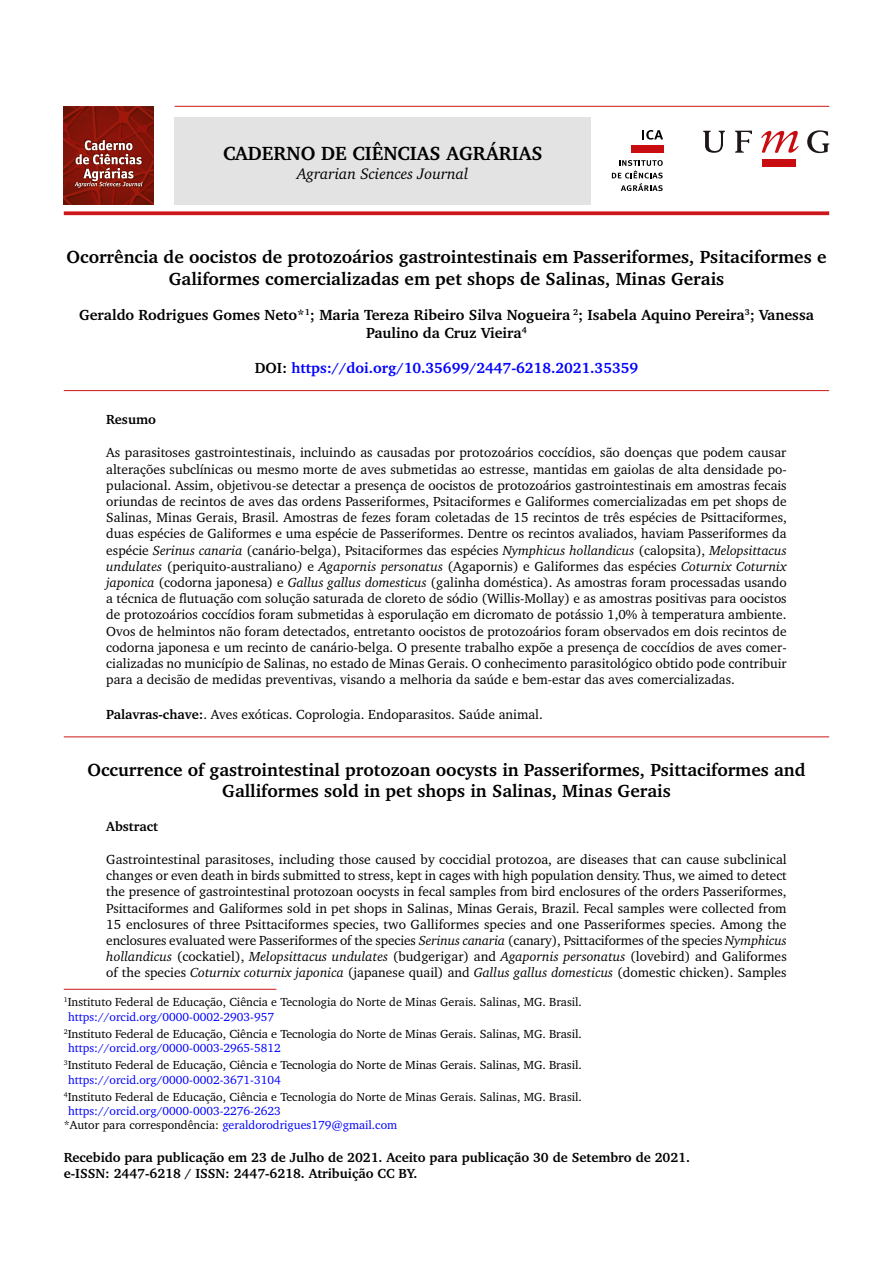
<style>
.page{position:relative;width:893px;height:1263px;background:#fff}
.page>*{position:absolute;margin:0;border:0;box-sizing:border-box;transform-origin:0 0}
.t1{font:700 19.5px "Charter BT";color:#000}
.t2{font:700 18px/21.6px "Charter BT";color:#000;text-align:center}
.t3{font:italic 15.6px "Charter BT";color:#000}
.t4{font:700 15px/18px "Charter BT";color:#000;text-align:center}
.t5{font:700 15px "Charter BT";color:#00f}
.t6{font:13.5px/16.2px "Charter BT";color:#000;text-align:justify}
.t7{font:700 13.5px/16.2px "Charter BT";color:#000}
.t8{font:12px/14.4px "Charter BT";color:#000}
.t9{font:12px "Charter BT";color:#00f}
.s1{color:#000}
.s2{font-style:italic}
.s3{font-weight:700}
.s4{color:#00f}
</style>
<div class="page">
<div style="left:175px;top:117px;width:416px;height:87px;background:#e3e3e3"></div>
<svg style="left:703px;top:131px;width:22px;height:22px"></svg>
<svg style="left:735px;top:131px;width:17px;height:22px"></svg>
<svg style="left:807px;top:130px;width:22px;height:23px"></svg>
<svg style="left:761px;top:131px;width:38px;height:22px"></svg>
<div style="left:762px;top:159px;width:33px;height:8px;background:#c90c0f"></div>
<svg style="left:642px;top:130px;width:21px;height:10px"></svg>
<svg style="left:612px;top:160px;width:51px;height:31px"></svg>
<div style="left:631px;top:145px;width:32px;height:8px;background:#c90c0f"></div>
<hr style="left:175px;top:106px;width:654px;height:1px;background:#cd171a">
<img style="left:64px;top:106px;width:90px;height:98px">
<img style="left:73px;top:139px;width:71px;height:50px">
<svg style="left:75px;top:140px;width:67px;height:48px;background:#9f5148"></svg>
<svg style="left:64px;top:211px;width:765px;height:4px;background:#d22e30"></svg>
<hr style="left:64px;top:390px;width:765px;height:1px;background:#cd171a">
<hr style="left:64px;top:736px;width:765px;height:1px;background:#cd171a">
<hr style="left:64px;top:989px;width:212px;height:1px;background:#cd171a">
<h1 class="t1" style="left:223px;top:141px;width:321px">CADERNO DE CIÊNCIAS AGRÁRIAS</h1>
<p class="t3" style="left:297px;top:164px;width:173px">Agrarian Sciences Journal</p>
<h2 class="t2" style="left:67px;top:246px;width:761px">Ocorrência de oocistos de protozoários gastrointestinais em Passeriformes, Psitaciformes e<br>Galiformes comercializadas em pet shops de Salinas, Minas Gerais</h2>
<p class="t4" style="left:79px;top:305px;width:736px">Geraldo Rodrigues Gomes Neto*<sup>1</sup>; Maria Tereza Ribeiro Silva Nogueira <sup>2</sup>; Isabela Aquino Pereira<sup>3</sup>; Vanessa<br>Paulino da Cruz Vieira<sup>4</sup></p>
<p class="t5" style="left:255px;top:358px;width:385px"><span class="s1">DOI:</span> https://doi.org/10.35699/2447-6218.2021.35359</p>
<p class="t7" style="left:106px;top:411px;width:51px">Resumo</p>
<p class="t6" style="left:106px;top:444px;width:682px">As parasitoses gastrointestinais, incluindo as causadas por protozoários coccídios, são doenças que podem causar alterações subclínicas ou mesmo morte de aves submetidas ao estresse, mantidas em gaiolas de alta densidade po&shy;pulacional. Assim, objetivou-se detectar a presença de oocistos de protozoários gastrointestinais em amostras fecais oriundas de recintos de aves das ordens Passeriformes, Psitaciformes e Galiformes comercializadas em pet shops de Salinas, Minas Gerais, Brasil. Amostras de fezes foram coletadas de 15 recintos de três espécies de Psittaciformes, duas espécies de Galiformes e uma espécie de Passeriformes. Dentre os recintos avaliados, haviam Passeriformes da espécie <span class="s2">Serinus canaria</span> (canário-belga), Psitaciformes das espécies <span class="s2">Nymphicus hollandicus</span> (calopsita), <span class="s2">Melopsittacus undulates</span> (periquito-australiano<span class="s2">)</span> e <span class="s2">Agapornis personatus</span> (Agapornis) e Galiformes das espécies <span class="s2">Coturnix Coturnix japonica</span> (codorna japonesa) e <span class="s2">Gallus gallus domesticus</span> (galinha doméstica). As amostras foram processadas usando a técnica de flutuação com solução saturada de cloreto de sódio (Willis-Mollay) e as amostras positivas para oocistos de protozoários coccídios foram submetidas à esporulação em dicromato de potássio 1,0% à temperatura ambiente.<br>Ovos de helmintos não foram detectados, entretanto oocistos de protozoários foram observados em dois recintos de codorna japonesa e um recinto de canário-belga. O presente trabalho expõe a presença de coccídios de aves comer&shy;cializadas no município de Salinas, no estado de Minas Gerais. O conhecimento parasitológico obtido pode contribuir para a decisão de medidas preventivas, visando a melhoria da saúde e bem-estar das aves comercializadas.</p>
<p class="t6" style="left:106px;top:706px;width:438px"><span class="s3">Palavras-chave:</span>. Aves exóticas. Coprologia. Endoparasitos. Saúde animal.</p>
<h2 class="t2" style="left:88px;top:758px;width:719px">Occurrence of gastrointestinal protozoan oocysts in Passeriformes, Psittaciformes and<br>Galliformes sold in pet shops in Salinas, Minas Gerais</h2>
<p class="t7" style="left:106px;top:818px;width:53px">Abstract</p>
<p class="t6" style="left:106px;top:851px;width:682px">Gastrointestinal parasitoses, including those caused by coccidial protozoa, are diseases that can cause subclinical changes or even death in birds submitted to stress, kept in cages with high population density. Thus, we aimed to detect the presence of gastrointestinal protozoan oocysts in fecal samples from bird enclosures of the orders Passeriformes, Psittaciformes and Galiformes sold in pet shops in Salinas, Minas Gerais, Brazil. Fecal samples were collected from 15 enclosures of three Psittaciformes species, two Galliformes species and one Passeriformes species. Among the enclosures evaluated were Passeriformes of the species <span class="s2">Serinus canaria</span> (canary), Psittaciformes of the species <span class="s2">Nymphicus hollandicus</span> (cockatiel), <span class="s2">Melopsittacus undulates</span> (budgerigar) and <span class="s2">Agapornis personatus</span> (lovebird) and Galiformes of the species <span class="s2">Coturnix coturnix japonica</span> (japanese quail) and <span class="s2">Gallus gallus domesticus</span> (domestic chicken). Samples</p>
<p class="t8" style="left:68px;top:995px;width:515px;text-indent:-4px"><sup>1</sup>Instituto Federal de Educação, Ciência e Tecnologia do Norte de Minas Gerais. Salinas, MG. Brasil. <span class="s4">https://orcid.org/0000-0002-2903-957</span></p>
<p class="t8" style="left:68px;top:1026px;width:515px;text-indent:-4px"><sup>2</sup>Instituto Federal de Educação, Ciência e Tecnologia do Norte de Minas Gerais. Salinas, MG. Brasil. <span class="s4">https://orcid.org/0000-0003-2965-5812</span></p>
<p class="t8" style="left:68px;top:1057px;width:515px;text-indent:-4px"><sup>3</sup>Instituto Federal de Educação, Ciência e Tecnologia do Norte de Minas Gerais. Salinas, MG. Brasil. <span class="s4">https://orcid.org/0000-0002-3671-3104</span></p>
<p class="t8" style="left:64px;top:1089px;width:520px"><sup>4</sup>Instituto Federal de Educação, Ciência e Tecnologia do Norte de Minas Gerais. Salinas, MG. Brasil.</p>
<p class="t9" style="left:68px;top:1103px;width:214px">https://orcid.org/0000-0003-2276-2623</p>
<p class="t9" style="left:64px;top:1118px;width:335px"><span class="s1">*Autor para correspondência:</span> geraldorodrigues179@gmail.com</p>
<p class="t7" style="left:64px;top:1149px;width:628px">Recebido para publicação em 23 de Julho de 2021. Aceito para publicação 30 de Setembro de 2021. e-ISSN: 2447-6218 / ISSN: 2447-6218. Atribuição CC BY.</p>
</div>
